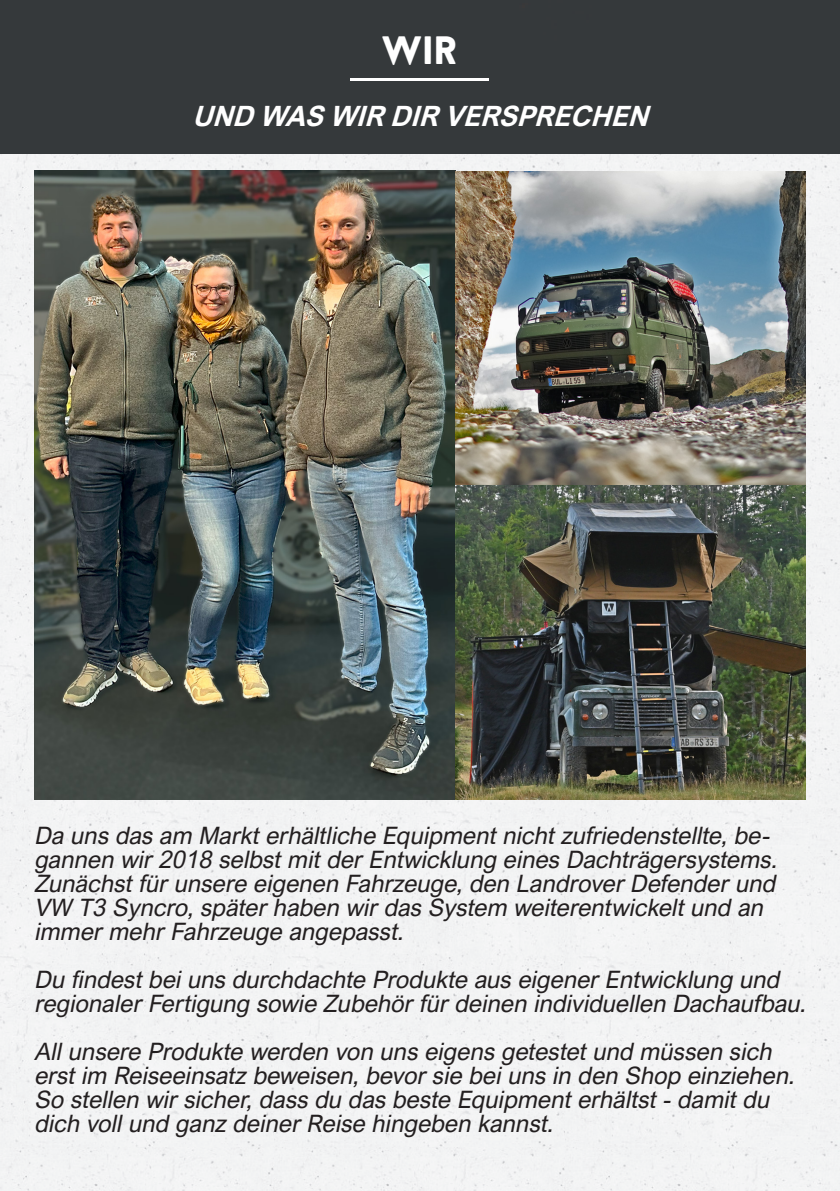
<style>
.page{position:relative;width:840px;height:1191px;background:#fff}
.page>*{position:absolute;margin:0;border:0;box-sizing:border-box;transform-origin:0 0}
.t1{font:900 40px "Baron Neue";color:#fff}
.t2{font:italic 700 28px "Arial Nova";color:#fff}
.Absatzformat_Text_Pe{font:italic 24px/24px "Arial Nova";color:#231f20}
</style>
<div class="page">
<div style="left:0;top:153px;width:839px;height:1038px;background:#f2f3f4"></div>
<div style="left:0;top:0;width:839px;height:153px;background:#35393b"></div>
<hr style="left:350px;top:78px;width:139px;height:3px;background:#fff">
<img style="left:34px;top:170px;width:771px;height:629px">
<h1 class="t1" style="left:382px;top:24px;width:77px">wir</h1>
<h2 class="t2" style="left:192px;top:100px;width:466px">UND WAS WIR DIR VERSPRECHEN</h2>
<p class="Absatzformat_Text_Pe" style="left:34px;top:823px;width:749px">Da uns das am Markterhältliche Equipmentnichtzufriedenstellte,be&shy;gannen wir2018 selbstmitderEntwicklung eines Dachträgersystems.<br>Zunächstfürunsere eigenen Fahrzeuge,den LandroverDefenderund VW T3 Syncro,späterhaben wirdas System weiterentwickeltund an immermehrFahrzeuge angepasst.</p>
<p class="Absatzformat_Text_Pe" style="left:34px;top:967px;width:777px">Du findestbeiuns durchdachte Produkte aus eigenerEntwicklung und regionalerFertigung sowie Zubehörfürdeinen individuellen Dachaufbau.</p>
<p class="Absatzformat_Text_Pe" style="left:34px;top:1039px;width:766px">Allunsere Produkte werden von uns eigens getestetund müssen sich erstim Reiseeinsatz beweisen,bevorsie beiuns in den Shop einziehen.</p>
<p class="Absatzformat_Text_Pe" style="left:34px;top:1087px;width:741px">So stellen wirsicher,dass du das beste Equipmenterhältst-damitdu dich vollund ganz deinerReise hingeben kannst.</p>
</div>
